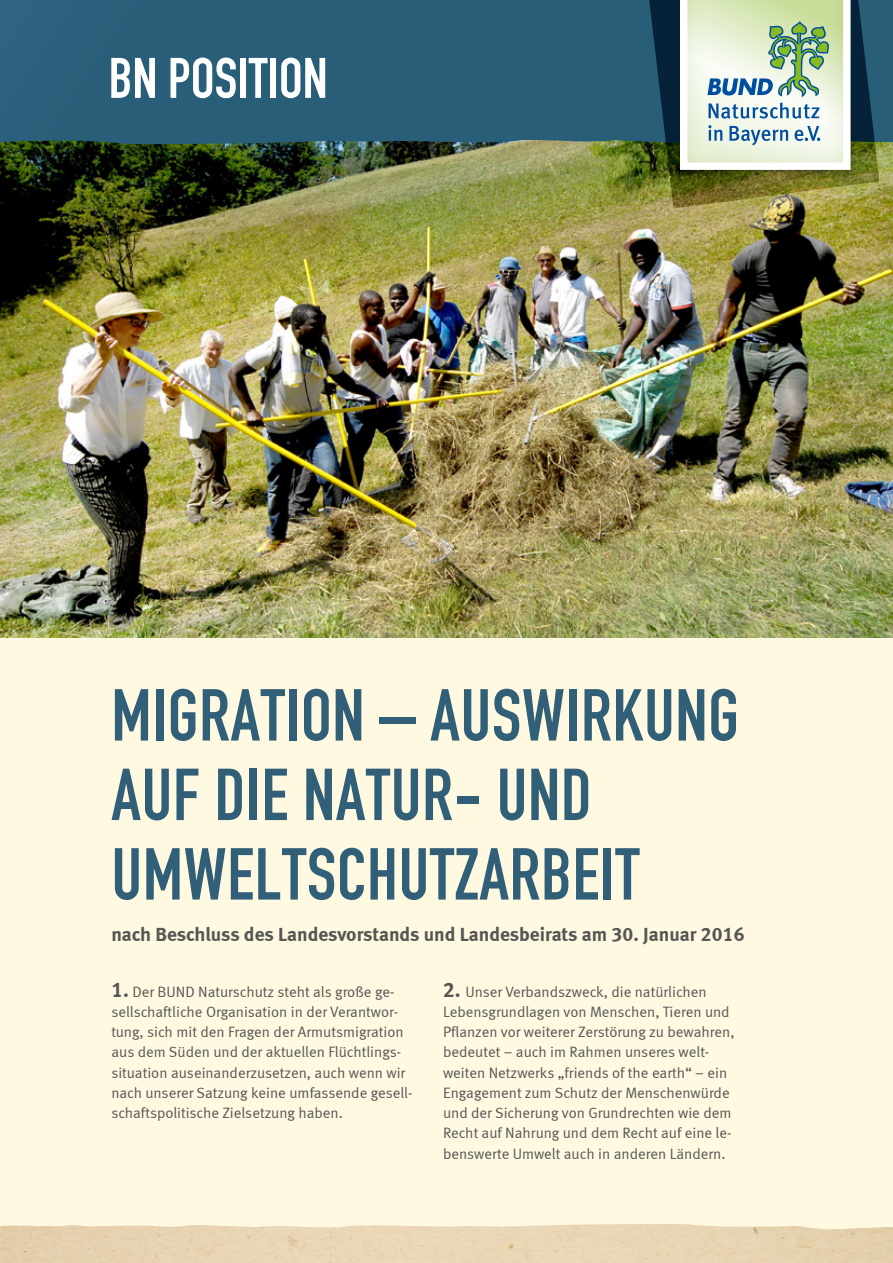
<style>
.page{position:relative;width:893px;height:1263px;background:#fff9e1}
.page>*{position:absolute;margin:0;border:0;box-sizing:border-box;transform-origin:0 0}
.t1{font:72.15px/79.5px "DIN Engschrift";letter-spacing:.01em;color:#315f78}
.t2{font:56.1px "DIN Engschrift";color:#fff}
.t3{font:19.5px "Meta Bold LF";color:#565655}
.t4{font:15px/20.2px "Meta Normal LF";color:#565655}
.s1{font-family:"Meta Bold LF";font-size:21px}
</style>
<div class="page">
<img style="left:0;top:145px;width:893px;height:493px">
<img style="left:0;top:1224px;width:893px;height:39px">
<div style="left:0;top:0;width:893px;height:145px;background:#295e79"></div>
<img style="left:649px;top:0;width:230px;height:208px">
<div style="left:678px;top:0;width:172px;height:172px;background:#629a1f;opacity:.22"></div>
<svg style="left:680px;top:0;width:171px;height:170px"></svg>
<h2 class="t2" style="left:109px;top:45px;width:221px">BN POSITION</h2>
<h1 class="t1" style="left:111px;top:675px;width:629px">MIGRATION – AUSWIRKUNG<br>AUF DIE NATUR- UND<br>UMWELTSCHUTZARBEIT</h1>
<h3 class="t3" style="left:111px;top:923px;width:635px">nach Beschluss des Landesvorstands und Landesbeirats am 30. Januar 2016</h3>
<p class="t4" style="left:111px;top:981px;width:303px"><span class="s1">1.</span> Der BUND Naturschutz steht als große ge&shy;sellschaftliche Organisation in der Verantwor&shy;tung, sich mit den Fragen der Armutsmigration aus dem Süden und der aktuellen Flüchtlings&shy;situation auseinanderzusetzen, auch wenn wir nach unserer Satzung keine umfassende gesell&shy;schaftspolitische Zielsetzung haben.</p>
<p class="t4" style="left:443px;top:981px;width:293px"><span class="s1">2.</span> Unser Verbandszweck, die natürlichen Lebensgrundlagen von Menschen, Tieren und Pflanzen vor weiterer Zerstörung zu bewahren, bedeutet – auch im Rahmen unseres welt&shy;weiten Netzwerks „friends of the earth“ – ein Engagement zum Schutz der Menschenwürde und der Sicherung von Grundrechten wie dem Recht auf Nahrung und dem Recht auf eine le&shy;benswerte Umwelt auch in anderen Ländern.</p>
</div>
